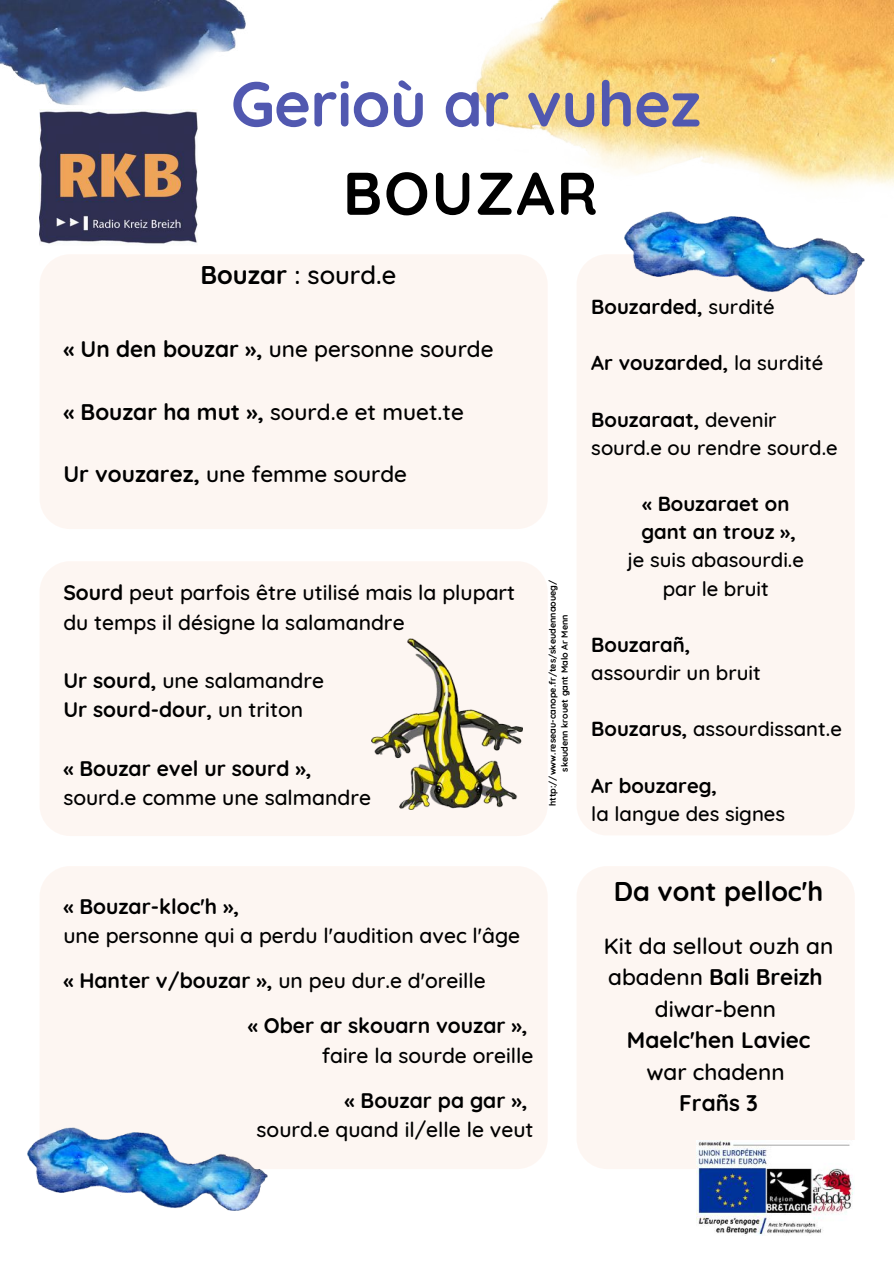
<style>
.page{position:relative;width:894px;height:1264px;background:#fff}
.page>*{position:absolute;margin:0;border:0;box-sizing:border-box;transform-origin:0 0}
.t1{font:700 63px "Quicksand";letter-spacing:-.01em;color:#5158b0}
.t2{font:700 60px "Quicksand";letter-spacing:.03em;color:#000}
.t3{font:700 27px "Quicksand";color:#000}
.t4{font:500 25.5px "Quicksand";color:#000}
.t5{font:500 22.5px/31.5px "Quicksand";color:#000;text-align:center}
.t6{font:700 22.5px "Quicksand";color:#000}
.t7{font:500 21px/29.2px "Quicksand";color:#000}
.t8{font:700 21px/29.2px "Quicksand";color:#000}
.t9{font:500 20.25px/28.2px "Quicksand";color:#000}
.t10{font:700 20.25px/28.2px "Quicksand";color:#000}
.t11{font:700 9px/12px "Quicksand";color:#000;text-align:center}
.s1{font-weight:700}
.s2{font-weight:500}
</style>
<div class="page">
<div style="left:576px;top:254px;width:278px;height:581px;background:#fdf6f2;border-radius:31px"></div>
<div style="left:39px;top:254px;width:508px;height:275px;background:#fdf6f2;border-radius:31px"></div>
<div style="left:39px;top:561px;width:508px;height:275px;background:#fdf6f2;border-radius:31px"></div>
<div style="left:39px;top:866px;width:508px;height:303px;background:#fdf6f2;border-radius:31px"></div>
<div style="left:576px;top:866px;width:278px;height:303px;background:#fdf6f2;border-radius:31px"></div>
<img style="left:0;top:0;width:246px;height:105px">
<img style="left:624px;top:218px;width:240px;height:77px">
<img style="left:28px;top:1127px;width:239px;height:83px">
<img style="left:476px;top:0;width:417px;height:218px">
<img style="left:39px;top:109px;width:158px;height:135px">
<img style="left:696px;top:1140px;width:158px;height:95px">
<img style="left:371px;top:638px;width:151px;height:171px">
<h1 class="t1" style="left:231px;top:63px;width:471px">Gerioù ar vuhez</h1>
<h2 class="t2" style="left:343px;top:155px;width:256px">BOUZAR</h2>
<p class="t4" style="left:200px;top:258px;width:197px"><span class="s1">Bouzar</span> : sourd.e</p>
<p class="t5" style="left:63px;top:333px;width:431px"><span class="s1">« Un den bouzar »,</span> une personne sourde</p>
<p class="t5" style="left:63px;top:395px;width:402px"><span class="s1">« Bouzar ha mut »,</span> sourd.e et muet.te</p>
<p class="t5" style="left:63px;top:458px;width:345px"><span class="s1">Ur vouzarez,</span> une femme sourde</p>
<p class="t7" style="left:63px;top:577px;width:453px"><span class="s1">Sourd</span> peut parfois être utilisé mais la plupart du temps il désigne la salamandre</p>
<p class="t8" style="left:63px;top:665px;width:262px">Ur sourd, <span class="s2">une salamandre<br></span>Ur sourd-dour, <span class="s2">un triton</span></p>
<p class="t8" style="left:63px;top:753px;width:250px">« Bouzar evel ur sourd »,</p>
<p class="t7" style="left:63px;top:782px;width:309px">sourd.e comme une salmandre</p>
<p class="t11" style="left:546px;top:806px;width:228px;rotate:-90deg">http://www.reseau-canope.fr/tes/skeudennaoueg/ skeudenn krouet gant Malo Ar Menn</p>
<p class="t10" style="left:591px;top:292px;width:185px">Bouzarded, <span class="s2">surdité</span></p>
<p class="t10" style="left:591px;top:348px;width:233px">Ar vouzarded, <span class="s2">la surdité</span></p>
<p class="t9" style="left:591px;top:405px;width:248px"><span class="s1">Bouzaraat,</span> devenir sourd.e ou rendre sourd.e</p>
<p class="t10" style="left:641px;top:489px;width:156px">« Bouzaraet on gant an trouz »,</p>
<p class="t9" style="left:627px;top:545px;width:178px;text-align:center">je suis abasourdi.e par le bruit</p>
<p class="t10" style="left:591px;top:630px;width:101px">Bouzarañ,</p>
<p class="t9" style="left:591px;top:658px;width:171px">assourdir un bruit</p>
<p class="t9" style="left:591px;top:714px;width:252px"><span class="s1">Bouzarus,</span> assourdissant.e</p>
<p class="t10" style="left:591px;top:771px;width:127px">Ar bouzareg,</p>
<p class="t9" style="left:591px;top:799px;width:195px">la langue des signes</p>
<p class="t8" style="left:63px;top:891px;width:177px">« Bouzar-kloc'h »,</p>
<p class="t7" style="left:63px;top:920px;width:458px">une personne qui a perdu l'audition avec l'âge</p>
<p class="t7" style="left:63px;top:965px;width:424px"><span class="s1">« Hanter v/bouzar »,</span> un peu dur.e d'oreille</p>
<p class="t8" style="left:248px;top:1010px;width:281px">« Ober ar skouarn vouzar »,</p>
<p class="t7" style="left:322px;top:1040px;width:213px">faire la sourde oreille</p>
<p class="t8" style="left:344px;top:1085px;width:184px">« Bouzar pa gar »,</p>
<p class="t7" style="left:256px;top:1114px;width:278px">sourd.e quand il/elle le veut</p>
<p class="t3" style="left:613px;top:873px;width:211px">Da vont pelloc'h</p>
<p class="t5" style="left:603px;top:929px;width:231px">Kit da sellout ouzh an abadenn <span class="s1">Bali Breizh </span>diwar-benn</p>
<p class="t6" style="left:626px;top:1025px;width:185px">Maelc'hen Laviec</p>
<p class="t5" style="left:646px;top:1055px;width:140px">war chadenn</p>
<p class="t6" style="left:679px;top:1088px;width:80px">Frañs 3</p>
</div>
